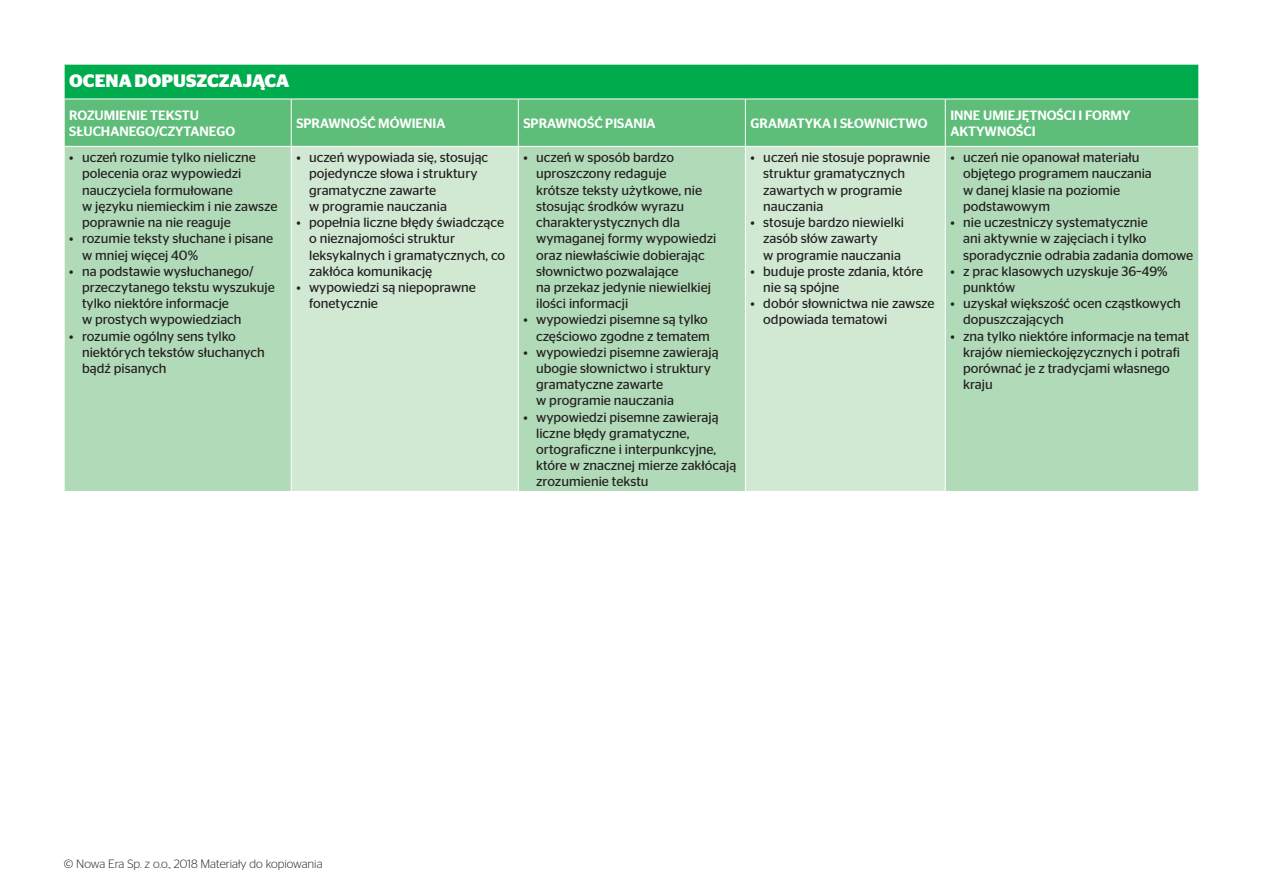
<style>
.page{position:relative;width:1263px;height:893px;background:#fff}
.page>*{position:absolute;margin:0;border:0;box-sizing:border-box;transform-origin:0 0}
.t1{font:700 18px "Stag Sans";color:#fff}
.t2{font:13.5px/16.2px "Stag Sans";color:#231f20}
.t3{font:500 13.5px/16.2px "Stag Sans";color:#fff}
.t4{font:300 12px "Stag Sans";color:#231f20}
</style>
<div class="page">
<div style="left:64px;top:64px;width:1135px;height:35px;background:#00ab4d"></div>
<div style="left:65px;top:100px;width:1133px;height:46px;background:#5ebe79"></div>
<div style="left:65px;top:147px;width:1133px;height:344px;background:#b1dab8"></div>
<svg style="left:292px;top:147px;width:653px;height:344px;background:#c5e3c9"></svg>
<hr style="left:291px;top:99px;width:1px;height:47px;background:#fff">
<hr style="left:518px;top:99px;width:1px;height:47px;background:#fff">
<hr style="left:745px;top:99px;width:1px;height:47px;background:#fff">
<hr style="left:945px;top:99px;width:1px;height:47px;background:#fff">
<hr style="left:291px;top:147px;width:1px;height:344px;background:#fff">
<hr style="left:518px;top:147px;width:1px;height:344px;background:#fff">
<hr style="left:745px;top:147px;width:1px;height:344px;background:#fff">
<hr style="left:945px;top:147px;width:1px;height:344px;background:#fff">
<hr style="left:1198px;top:65px;width:1px;height:34px;background:#fff">
<hr style="left:64px;top:64px;width:227px;height:1px;background:#fff">
<hr style="left:64px;top:65px;width:1px;height:34px;background:#fff">
<hr style="left:291px;top:64px;width:227px;height:1px;background:#fff">
<hr style="left:518px;top:64px;width:227px;height:1px;background:#fff">
<hr style="left:745px;top:64px;width:200px;height:1px;background:#fff">
<hr style="left:945px;top:64px;width:254px;height:1px;background:#fff">
<h1 class="t1" style="left:69px;top:71px;width:222px">OCENA DOPUSZCZAJĄCA</h1>
<p class="t3" style="left:69px;top:107px;width:167px">ROZUMIENIE TEKSTU<br>SŁUCHANEGO/CZYTANEGO</p>
<p class="t3" style="left:296px;top:115px;width:151px">SPRAWNOŚĆ MÓWIENIA</p>
<p class="t3" style="left:523px;top:115px;width:134px">SPRAWNOŚĆ PISANIA</p>
<p class="t3" style="left:750px;top:115px;width:178px">GRAMATYKA I SŁOWNICTWO</p>
<p class="t3" style="left:950px;top:107px;width:182px">INNE UMIEJĘTNOŚCI I FORMY<br>AKTYWNOŚCI</p>
<p class="t2" style="left:82px;top:149px;width:197px;text-indent:-13px">• uczeń rozumie tylko nieliczne polecenia oraz wypowiedzi nauczyciela formułowane<br>w języku niemieckim i nie zawsze poprawnie na nie reaguje</p>
<p class="t2" style="left:82px;top:230px;width:193px;text-indent:-13px">• rozumie teksty słuchane i pisane w mniej więcej 40%</p>
<p class="t2" style="left:82px;top:263px;width:194px;text-indent:-13px">• na podstawie wysłuchanego/ przeczytanego tekstu wyszukuje tylko niektóre informacje<br>w prostych wypowiedziach</p>
<p class="t2" style="left:82px;top:328px;width:184px;text-indent:-13px">• rozumie ogólny sens tylko niektórych tekstów słuchanych bądź pisanych</p>
<p class="t2" style="left:309px;top:149px;width:181px;text-indent:-13px">• uczeń wypowiada się, stosując pojedyncze słowa i struktury gramatyczne zawarte<br>w programie nauczania</p>
<p class="t2" style="left:309px;top:214px;width:198px;text-indent:-13px">• popełnia liczne błędy świadczące o nieznajomości struktur leksykalnych i gramatycznych, co zakłóca komunikację</p>
<p class="t2" style="left:309px;top:279px;width:168px;text-indent:-13px">• wypowiedzi są niepoprawne fonetycznie</p>
<p class="t2" style="left:536px;top:149px;width:182px;text-indent:-13px">• uczeń w sposób bardzo uproszczony redaguje<br>krótsze teksty użytkowe, nie stosując środków wyrazu charakterystycznych dla wymaganej formy wypowiedzi oraz niewłaściwie dobierając słownictwo pozwalające<br>na przekaz jedynie niewielkiej ilości informacji</p>
<p class="t2" style="left:523px;top:311px;width:188px;text-align:right">• wypowiedzi pisemne są tylko częściowo zgodne z tematem</p>
<p class="t2" style="left:536px;top:344px;width:184px;text-indent:-13px">• wypowiedzi pisemne zawierają ubogie słownictwo i struktury gramatyczne zawarte<br>w programie nauczania</p>
<p class="t2" style="left:536px;top:409px;width:202px;text-indent:-13px">• wypowiedzi pisemne zawierają liczne błędy gramatyczne, ortograficzne i interpunkcyjne, które w znacznej mierze zakłócają zrozumienie tekstu</p>
<p class="t2" style="left:963px;top:149px;width:190px;text-indent:-13px">• uczeń nie opanował materiału objętego programem nauczania w danej klasie na poziomie podstawowym</p>
<p class="t2" style="left:963px;top:214px;width:232px;text-indent:-13px">• nie uczestniczy systematycznie<br>ani aktywnie w zajęciach i tylko sporadycznie odrabia zadania domowe</p>
<p class="t2" style="left:963px;top:263px;width:206px;text-indent:-13px">• z prac klasowych uzyskuje 36–49% punktów</p>
<p class="t2" style="left:963px;top:295px;width:219px;text-indent:-13px">• uzyskał większość ocen cząstkowych dopuszczających</p>
<p class="t2" style="left:963px;top:328px;width:228px;text-indent:-13px">• zna tylko niektóre informacje na temat krajów niemieckojęzycznych i potrafi porównać je z tradycjami własnego kraju</p>
<p class="t2" style="left:763px;top:149px;width:169px;text-indent:-13px">• uczeń nie stosuje poprawnie struktur gramatycznych zawartych w programie nauczania</p>
<p class="t2" style="left:763px;top:214px;width:142px;text-indent:-13px">• stosuje bardzo niewielki zasób słów zawarty<br>w programie nauczania</p>
<p class="t2" style="left:763px;top:263px;width:162px;text-indent:-13px">• buduje proste zdania, które nie są spójne</p>
<p class="t2" style="left:763px;top:295px;width:173px;text-indent:-13px">• dobór słownictwa nie zawsze odpowiada tematowi</p>
<p class="t4" style="left:64px;top:857px;width:260px">© Nowa Era Sp. z o.o., 2018 Materiały do kopiowania</p>
</div>
